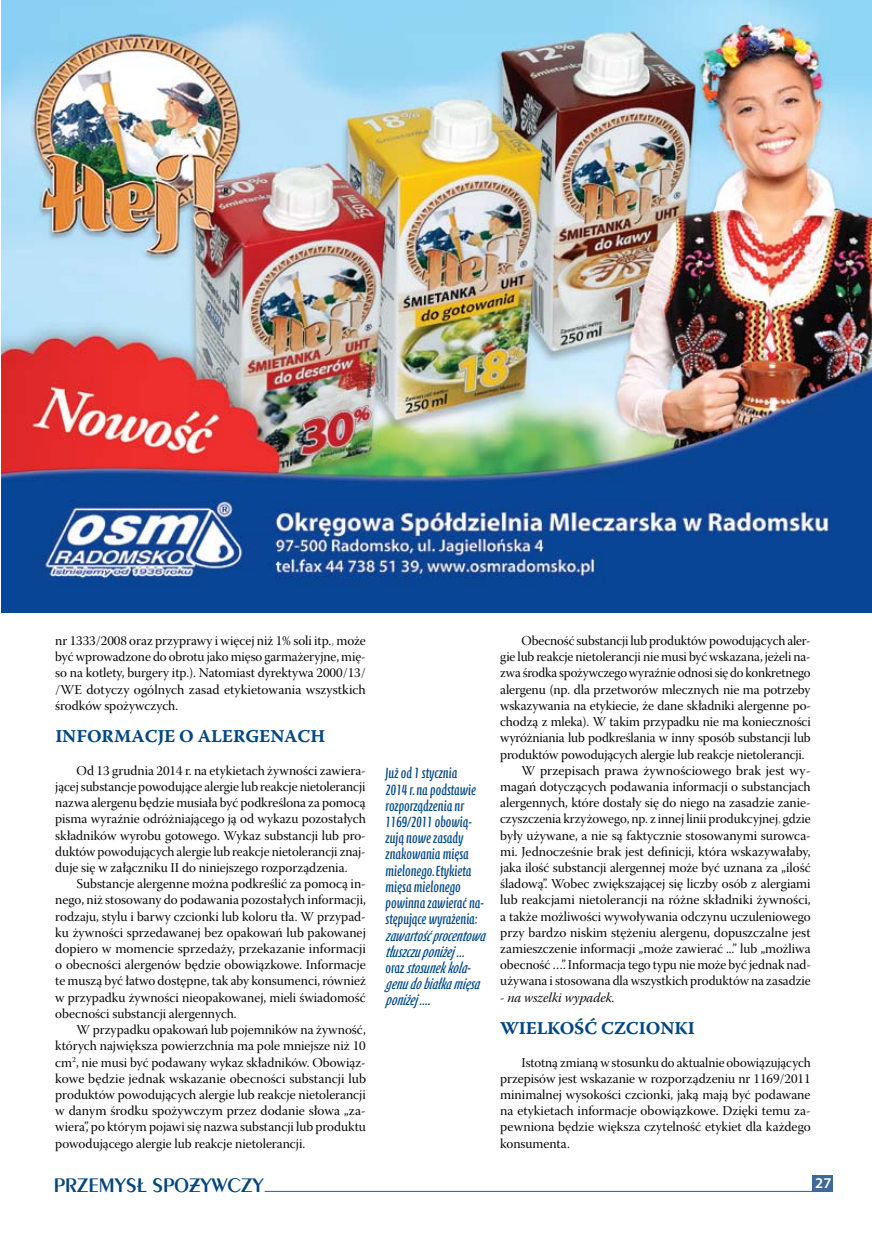
<style>
.page{position:relative;width:872px;height:1234px;background:#fff}
.page>*{position:absolute;margin:0;border:0;box-sizing:border-box;transform-origin:0 0}
.t1{font:600 21px "Peignot LT Std";color:#00457c}
.t2{font:18px "Warnock Pro Bold Capt";letter-spacing:-.005em;color:#004685}
.t3{font:15px/16.2px "Calcite Pro";color:#004685}
.t4{font:italic 15px/16.2px "Calcite Pro";color:#004685}
.t5{font:600 15px "Myriad Pro";color:#fff}
.t6{font:13.5px/16.2px "Warnock Pro Subh";letter-spacing:-.005em;color:#000;text-align:justify}
.t7{font:13.5px "Warnock Pro It Subh";letter-spacing:-.005em;color:#000}
.s1{color:#4f81bd}
.s2{font-style:normal}
.s3{font-family:"Warnock Pro Subh"}
</style>
<div class="page">
<div style="left:813px;top:1175px;width:20px;height:15px;background:#3e699b"></div>
<hr style="left:265px;top:1190px;width:568px;height:1px;background:#3e699b">
<img style="left:1px;top:0;width:871px;height:612px">
<p class="t6" style="left:55px;top:634px;width:312px">nr 1333/2008 oraz przyprawy i więcej niż 1% soli itp.<span class="s1">,</span> może być wprowadzone do obrotu jako mięso garmażeryjne, mię&shy;so na kotlety, burgery itp.). Natomiast dyrektywa 2000/13/ /WE dotyczy ogólnych zasad etykietowania wszystkich środków spożywczych.</p>
<h2 class="t2" style="left:55px;top:725px;width:271px">INFORMACJE O ALERGENACH</h2>
<p class="t6" style="left:55px;top:763px;width:312px;text-indent:21px">Od 13 grudnia 2014 r. na etykietach żywności zawiera&shy;jącej substancje powodujące alergie lub reakcje nietolerancji nazwa alergenu będzie musiała być podkreślona za pomocą pisma wyraźnie odróżniającego ją od wykazu pozostałych składników wyrobu gotowego. Wykaz substancji lub pro&shy;duktów powodujących alergie lub reakcje nietolerancji znaj&shy;duje się w załączniku II do niniejszego rozporządzenia.</p>
<p class="t6" style="left:55px;top:877px;width:312px;text-indent:21px">Substancje alergenne można podkreślić za pomocą in&shy;nego, niż stosowany do podawania pozostałych informacji, rodzaju, stylu i barwy czcionki lub koloru tła. W przypad&shy;ku żywności sprzedawanej bez opakowań lub pakowanej dopiero w momencie sprzedaży, przekazanie informacji o obecności alergenów będzie obowiązkowe. Informacje te muszą być łatwo dostępne, tak aby konsumenci, również w przypadku żywności nieopakowanej, mieli świadomość obecności substancji alergennych.</p>
<p class="t6" style="left:55px;top:1023px;width:312px;text-indent:21px">W przypadku opakowań lub pojemników na żywność, których największa powierzchnia ma pole mniejsze niż 10 cm<sup>2</sup>, nie musi być podawany wykaz składników. Obowiąz&shy;kowe będzie jednak wskazanie obecności substancji lub produktów powodujących alergie lub reakcje nietolerancji w danym środku spożywczym przez dodanie słowa „za&shy;wiera”, po którym pojawi się nazwa substancji lub produktu powodującego alergie lub reakcje nietolerancji.</p>
<p class="t3" style="left:385px;top:765px;width:100px">Już od 1 stycznia<br>2014 r. na podstawie rozporządzenia nr<br>1169/2011 obowią&shy;zują nowe zasady znakowania mięsa mielonego. Etykieta mięsa mielonego powinna zawierać na&shy;stępujące wyrażenia:</p>
<p class="t4" style="left:385px;top:927px;width:105px">zawartośćprocentowa tłuszczuponiżej <span class="s2">…<br>o r a z</span> stosunekkola-<br>g enudobiałkamięsa poniżej <span class="s2">… .</span></p>
<p class="t6" style="left:521px;top:634px;width:291px">Obecność substancji lub produktów powodujących aler-</p>
<p class="t6" style="left:500px;top:650px;width:312px">gie lub reakcje nietolerancji nie musi być wskazana, jeżeli na-</p>
<p class="t6" style="left:500px;top:666px;width:312px">zwa środka spożywczego wyraźnie odnosi się do konkretnego</p>
<p class="t6" style="left:500px;top:682px;width:312px">alergenu (np. dla przetworów mlecznych nie ma potrzeby</p>
<p class="t6" style="left:500px;top:699px;width:312px">wskazywania na etykiecie, że dane składniki alergenne po-</p>
<p class="t6" style="left:500px;top:715px;width:312px">chodzą z mleka). W takim przypadku nie ma konieczności</p>
<p class="t6" style="left:500px;top:731px;width:312px">wyróżniania lub podkreślania w inny sposób substancji lub</p>
<p class="t6" style="left:500px;top:747px;width:306px">produktów powodujących alergie lub reakcje nietolerancji.</p>
<p class="t6" style="left:521px;top:763px;width:291px">W przepisach prawa żywnościowego brak jest wy-</p>
<p class="t6" style="left:500px;top:780px;width:312px">magań dotyczących podawania informacji o substancjach</p>
<p class="t6" style="left:500px;top:796px;width:312px">alergennych, które dostały się do niego na zasadzie zanie-</p>
<p class="t6" style="left:500px;top:812px;width:312px">czyszczenia krzyżowego, np. z innej linii produkcyjnej<span class="s1">,</span> gdzie</p>
<p class="t6" style="left:500px;top:828px;width:312px">były używane, a nie są faktycznie stosowanymi surowca-</p>
<p class="t6" style="left:500px;top:844px;width:312px">mi. Jednocześnie brak jest definicji, która wskazywałaby,</p>
<p class="t6" style="left:500px;top:861px;width:312px">jaka ilość substancji alergennej może być uznana za „ilość</p>
<p class="t6" style="left:500px;top:877px;width:312px">śladową”. Wobec zwiększającej się liczby osób z alergiami</p>
<p class="t6" style="left:500px;top:893px;width:312px">lub reakcjami nietolerancji na różne składniki żywności,</p>
<p class="t6" style="left:500px;top:909px;width:312px">a także możliwości wywoływania odczynu uczuleniowego</p>
<p class="t6" style="left:500px;top:925px;width:312px">przy bardzo niskim stężeniu alergenu, dopuszczalne jest</p>
<p class="t6" style="left:500px;top:942px;width:312px">zamieszczenie informacji „może zawierać ...” lub „możliwa</p>
<p class="t6" style="left:500px;top:958px;width:312px">obecność …”. Informacja tego typu nie może być jednak nad-</p>
<p class="t6" style="left:500px;top:974px;width:312px">używana i stosowana dla wszystkich produktów na zasadzie</p>
<p class="t7" style="left:500px;top:989px;width:116px"><span class="s3">-</span> na wszelki wypadek.</p>
<h2 class="t2" style="left:500px;top:1017px;width:31px">WIELKO</h2>
<h2 class="t2" style="left:574px;top:1017px;width:121px">ŚĆ CZCIONKI</h2>
<p class="t6" style="left:500px;top:1055px;width:312px;text-indent:21px">Istotną zmianą w stosunku do aktualnie obowiązujących przepisów jest wskazanie w rozporządzeniu nr 1169/2011 minimalnej wysokości czcionki, jaką mają być podawane na etykietach informacje obowiązkowe. Dzięki temu za&shy;pewniona będzie większa czytelność etykiet dla każdego konsumenta.</p>
<h1 class="t1" style="left:54px;top:1172px;width:211px">PRZEMYSŁ SPOZYWCZY</h1>
<p class="t5" style="left:815px;top:1173px;width:18px">27</p>
</div>
